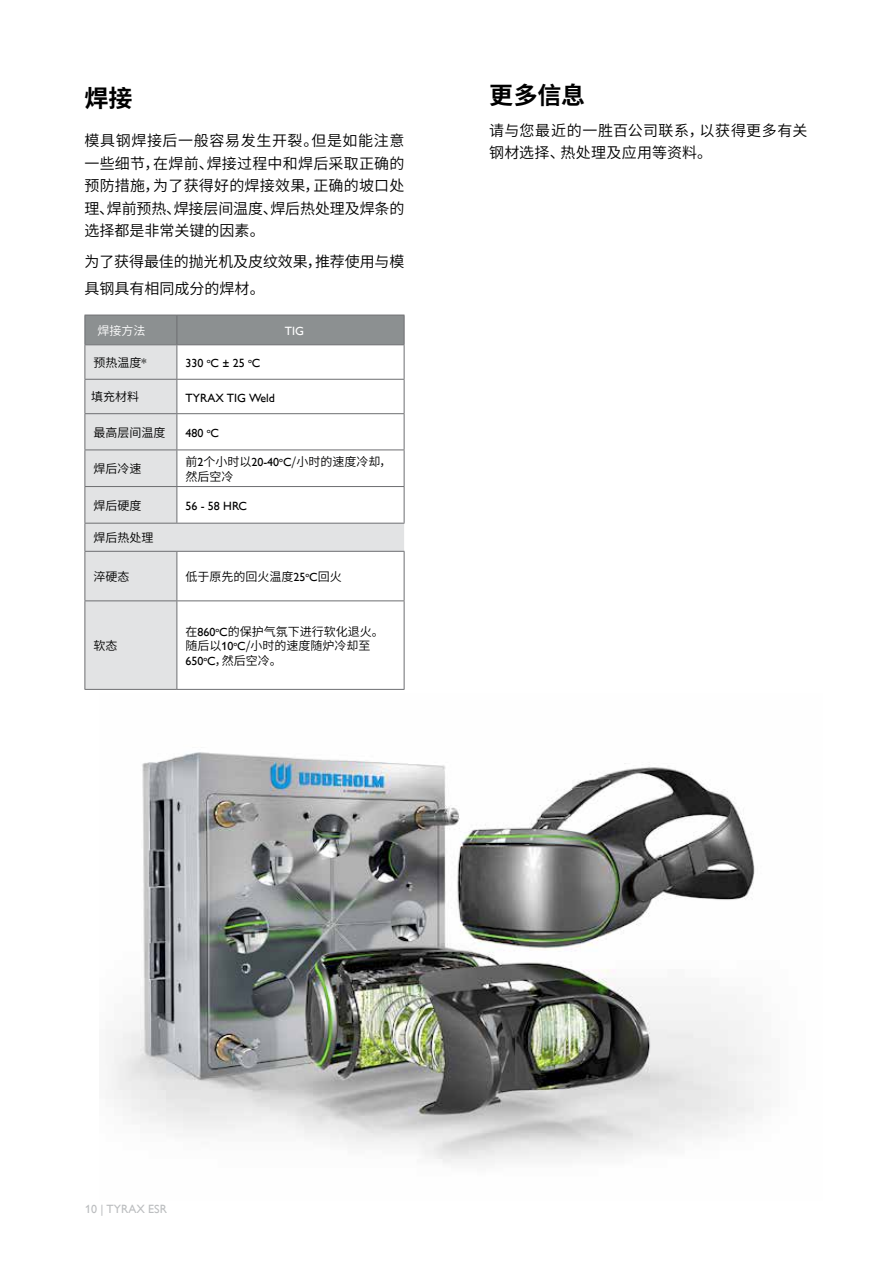
<style>
.page{position:relative;width:893px;height:1263px;background:#fff}
.page>*{position:absolute;margin:0;border:0;box-sizing:border-box;transform-origin:0 0}
.t1{font:700 24px "Source Han Sans CN";letter-spacing:-.005em;color:#000}
.t2{font:15px/22.5px "Source Han Sans CN";color:#000;text-align:justify}
.t3{font:15px/22.5px "Source Han Sans CN";letter-spacing:.02em;color:#000}
.t4{font:12px/14.4px "Source Han Sans CN";color:#000}
.t5{font:12px "Assab Gill";color:#000}
.t6{font:12px "Assab Gill";color:#bcbec0}
.t7{font:12px "Source Han Sans CN";color:#fff}
.t8{font:12px "Assab Gill";color:#fff}
.s1{font-family:"Assab Gill"}
</style>
<div class="page">
<img style="left:111px;top:752px;width:652px;height:412px">
<svg style="left:86px;top:450px;width:318px;height:239px"></svg>
<svg style="left:85px;top:315px;width:320px;height:135px"></svg>
<hr style="left:85px;top:344px;width:92px;height:1px;background:#6d6e71">
<hr style="left:85px;top:345px;width:1px;height:34px;background:#6d6e71">
<hr style="left:177px;top:344px;width:227px;height:1px;background:#6d6e71">
<hr style="left:177px;top:345px;width:1px;height:34px;background:#6d6e71">
<hr style="left:404px;top:345px;width:1px;height:34px;background:#6d6e71">
<hr style="left:85px;top:379px;width:92px;height:1px;background:#6d6e71">
<hr style="left:85px;top:380px;width:1px;height:33px;background:#6d6e71">
<hr style="left:177px;top:379px;width:227px;height:1px;background:#6d6e71">
<hr style="left:177px;top:380px;width:1px;height:33px;background:#6d6e71">
<hr style="left:404px;top:380px;width:1px;height:33px;background:#6d6e71">
<hr style="left:85px;top:413px;width:92px;height:1px;background:#6d6e71">
<hr style="left:85px;top:414px;width:1px;height:35px;background:#6d6e71">
<hr style="left:177px;top:413px;width:227px;height:1px;background:#6d6e71">
<hr style="left:177px;top:414px;width:1px;height:35px;background:#6d6e71">
<hr style="left:404px;top:414px;width:1px;height:35px;background:#6d6e71">
<hr style="left:85px;top:449px;width:92px;height:1px;background:#6d6e71">
<hr style="left:85px;top:450px;width:1px;height:36px;background:#6d6e71">
<hr style="left:177px;top:449px;width:227px;height:1px;background:#6d6e71">
<hr style="left:177px;top:450px;width:1px;height:36px;background:#6d6e71">
<hr style="left:404px;top:450px;width:1px;height:36px;background:#6d6e71">
<hr style="left:85px;top:486px;width:92px;height:1px;background:#6d6e71">
<hr style="left:85px;top:487px;width:1px;height:36px;background:#6d6e71">
<hr style="left:177px;top:486px;width:227px;height:1px;background:#6d6e71">
<hr style="left:177px;top:487px;width:1px;height:36px;background:#6d6e71">
<hr style="left:404px;top:487px;width:1px;height:36px;background:#6d6e71">
<hr style="left:85px;top:552px;width:1px;height:48px;background:#6d6e71">
<hr style="left:177px;top:552px;width:1px;height:48px;background:#6d6e71">
<hr style="left:404px;top:552px;width:1px;height:48px;background:#6d6e71">
<hr style="left:85px;top:600px;width:92px;height:1px;background:#6d6e71">
<hr style="left:85px;top:601px;width:1px;height:88px;background:#6d6e71">
<hr style="left:177px;top:600px;width:227px;height:1px;background:#6d6e71">
<hr style="left:177px;top:601px;width:1px;height:88px;background:#6d6e71">
<hr style="left:404px;top:601px;width:1px;height:88px;background:#6d6e71">
<hr style="left:85px;top:689px;width:92px;height:1px;background:#6d6e71">
<hr style="left:177px;top:689px;width:227px;height:1px;background:#6d6e71">
<hr style="left:85px;top:523px;width:92px;height:1px;background:#6d6e71">
<svg style="left:85px;top:523px;width:1px;height:28px"></svg>
<hr style="left:177px;top:523px;width:227px;height:1px;background:#6d6e71">
<hr style="left:85px;top:551px;width:92px;height:1px;background:#6d6e71">
<hr style="left:177px;top:551px;width:227px;height:1px;background:#6d6e71">
<h1 class="t1" style="left:85px;top:84px;width:49px">焊接</h1>
<p class="t2" style="left:85px;top:130px;width:322px">模具钢焊接后一般容易发生开裂。但是如能注意一些细节，在焊前、焊接过程中和焊后采取正确的预防措施，为了获得好的焊接效果，正确的坡口处理、焊前预热、焊接层间温度、焊后热处理及焊条的选择都是非常关键的因素。</p>
<p class="t2" style="left:85px;top:249px;width:321px;line-height:27px">为了获得最佳的抛光机及皮纹效果，推荐使用与模具钢具有相同成分的焊材。</p>
<p class="t7" style="left:98px;top:324px;width:49px">焊接方法</p>
<p class="t8" style="left:285px;top:325px;width:21px">TIG</p>
<p class="t4" style="left:93px;top:356px;width:55px">预热温度<span class="s1">*</span></p>
<p class="t5" style="left:185px;top:357px;width:77px">330 <sup>o</sup>C ± 25 <sup>o</sup>C</p>
<p class="t4" style="left:91px;top:390px;width:49px">填充材料</p>
<p class="t5" style="left:185px;top:391px;width:91px">TYRAX TIG Weld</p>
<p class="t4" style="left:93px;top:425px;width:73px">最高层间温度</p>
<p class="t5" style="left:185px;top:427px;width:35px">480 <sup>o</sup>C</p>
<p class="t4" style="left:93px;top:462px;width:49px">焊后冷速</p>
<p class="t4" style="left:185px;top:455px;width:208px">前<span class="s1">2</span>个小时以<span class="s1">20-40</span><sup>o</sup><span class="s1">C</span>/小时的速度冷却，然后空冷</p>
<p class="t4" style="left:93px;top:498px;width:49px">焊后硬度</p>
<p class="t5" style="left:185px;top:500px;width:63px">56 - 58 HRC</p>
<p class="t4" style="left:93px;top:531px;width:61px">焊后热处理</p>
<p class="t4" style="left:93px;top:569px;width:37px">淬硬态</p>
<p class="t4" style="left:185px;top:570px;width:158px">低于原先的回火温度<span class="s1">25</span><sup>o</sup><span class="s1">C</span>回火</p>
<p class="t4" style="left:93px;top:638px;width:25px">软态</p>
<p class="t4" style="left:185px;top:625px;width:200px">在<span class="s1">860</span><sup>o</sup><span class="s1">C</span>的保护气氛下进行软化退火。随后以<span class="s1">10</span><sup>o</sup><span class="s1">C</span>/小时的速度随炉冷却至<br><span class="s1">650</span><sup>o</sup><span class="s1">C</span>，然后空冷。</p>
<h1 class="t1" style="left:489px;top:82px;width:97px">更多信息</h1>
<p class="t3" style="left:489px;top:119px;width:320px">请与您最近的一胜百公司联系，以获得更多有关钢材选择、热处理及应用等资料。</p>
<p class="t6" style="left:85px;top:1202px;width:83px">10 | TYRAX ESR</p>
</div>
